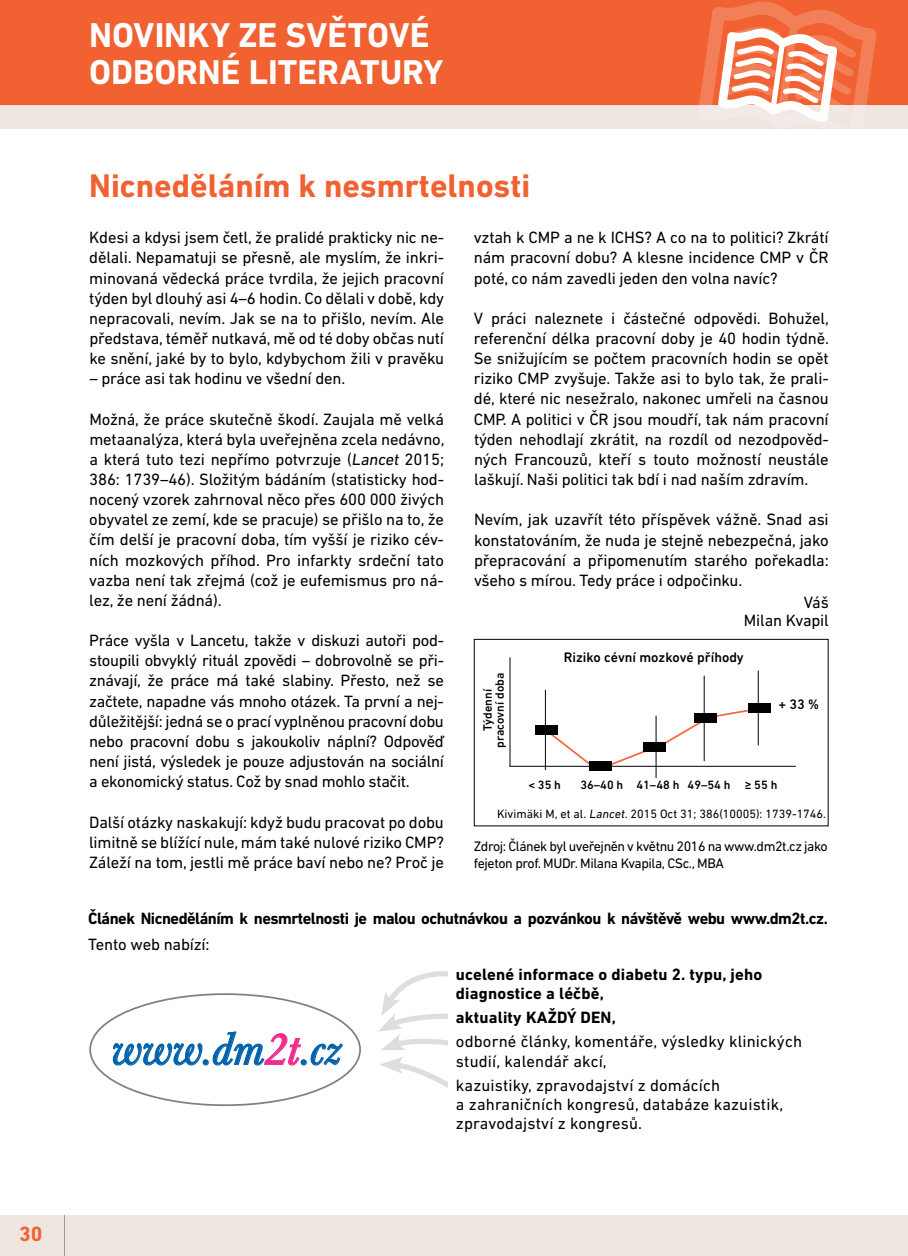
<style>
.page{position:relative;width:908px;height:1256px;background:#fff}
.page>*{position:absolute;margin:0;border:0;box-sizing:border-box;transform-origin:0 0}
.t1{font:italic 45.85px "Baskerville TOT";color:#0062ad}
.t2{font:700 35px/36.8px "DIN Next LT Pro";color:#fff}
.t3{font:700 33.25px "DIN Next LT Pro";color:#f16131}
.t4{font:700 21px "DIN Next LT Pro";color:#f16131}
.t5{font:16.62px/20.1px "DIN Next LT Pro";letter-spacing:-.01em;color:#000;text-align:justify}
.t6{font:16.62px/19.2px "DIN Next LT Pro";letter-spacing:.01em;color:#000}
.t7{font:700 16.62px "DIN Next LT Pro";letter-spacing:-.03em;color:#000}
.t8{font:700 16.62px/19.2px "DIN Next LT Pro";letter-spacing:.01em;color:#000}
.t9{font:14px/16.8px "DIN Next LT Pro";letter-spacing:-.03em;color:#000}
.t10{font:500 14px "DIN Next LT Pro";color:#000}
.t11{font:12.25px "DIN Next LT Pro";color:#000}
.t12{font:500 12.25px/12.2px "DIN Next LT Pro";color:#000;text-align:center}
.s1{color:#f22b8e}
.s2{font-weight:700}
</style>
<div class="page">
<div style="left:0;top:0;width:908px;height:129px;background:#efe6e0"></div>
<div style="left:0;top:0;width:908px;height:104px;background:#f16131"></div>
<div style="left:0;top:1214px;width:908px;height:41px;background:#efe6e0"></div>
<hr style="left:64px;top:1214px;width:1px;height:41px;background:#979a9e">
<svg style="left:697px;top:1px;width:181px;height:121px"></svg>
<svg style="left:112px;top:1031px;width:231px;height:34px"></svg>
<div style="left:474px;top:638px;width:354px;height:188px;border:1px solid #000"></div>
<hr style="left:509px;top:765px;width:287px;height:1px;background:#000">
<hr style="left:509px;top:657px;width:1px;height:109px;background:#000">
<hr style="left:545px;top:689px;width:1px;height:80px;background:#000">
<hr style="left:655px;top:715px;width:1px;height:62px;background:#000">
<hr style="left:704px;top:675px;width:1px;height:86px;background:#000">
<hr style="left:758px;top:670px;width:1px;height:75px;background:#000">
<svg style="left:543px;top:734px;width:47px;height:35px"></svg>
<svg style="left:612px;top:706px;width:149px;height:61px"></svg>
<div style="left:748px;top:702px;width:22px;height:10px;background:#000"></div>
<div style="left:694px;top:713px;width:23px;height:10px;background:#000"></div>
<div style="left:643px;top:741px;width:23px;height:10px;background:#000"></div>
<div style="left:590px;top:761px;width:22px;height:9px;background:#000"></div>
<div style="left:536px;top:725px;width:22px;height:9px;background:#000"></div>
<svg style="left:378px;top:971px;width:70px;height:117px"></svg>
<p class="t4" style="left:19px;top:1221px;width:25px">30</p>
<h2 class="t2" style="left:89px;top:16px;width:355px">NOVINKY ZE SVĚTOVÉ<br>ODBORNÉ LITERaTURY</h2>
<h3 class="t3" style="left:89px;top:166px;width:442px">Nicneděláním k nesmrtelnosti</h3>
<p class="t5" style="left:474px;top:227px;width:356px">vztah k CMP a ne k ICHS? A co na to politici? Zkrátí nám pracovní dobu? A klesne incidence CMP v ČR poté, co nám zavedli jeden den volna navíc?</p>
<p class="t5" style="left:474px;top:308px;width:357px">V práci naleznete i částečné odpovědi. Bohužel, referenční délka pracovní doby je 40 hodin týdně.<br>Se snižujícím se počtem pracovních hodin se opět riziko CMP zvyšuje. Takže asi to bylo tak, že prali&shy;dé, které nic nesežralo, nakonec umřeli na časnou CMP. A politici v ČR jsou moudří, tak nám pracovní týden nehodlají zkrátit, na rozdíl od nezodpověd&shy;ných Francouzů, kteří s touto možností neustále laškují. Naši politici tak bdí i nad naším zdravím.</p>
<p class="t5" style="left:474px;top:509px;width:356px">Nevím, jak uzavřít této příspěvek vážně. Snad asi konstatováním, že nuda je stejně nebezpečná, jako přepracování a připomenutím starého pořekadla: všeho s mírou. Tedy práce i odpočinku.</p>
<p class="t5" style="left:744px;top:593px;width:86px;line-height:17.5px;text-align:right">Váš<br>Milan Kvapil</p>
<p class="t5" style="left:89px;top:227px;width:356px">Kdesi a kdysi jsem četl, že pralidé prakticky nic ne&shy;dělali. Nepamatuji se přesně, ale myslím, že inkri&shy;minovaná vědecká práce tvrdila, že jejich pracovní týden byl dlouhý asi 4–6 hodin. Co dělali v době, kdy nepracovali, nevím. Jak se na to přišlo, nevím. Ale představa, téměř nutkavá, mě od té doby občas nutí ke snění, jaké by to bylo, kdybychom žili v pravěku</p>
<p class="t5" style="left:89px;top:368px;width:257px">– práce asi tak hodinu ve všední den.</p>
<p class="t5" style="left:89px;top:408px;width:357px">Možná, že práce skutečně škodí. Zaujala mě velká metaanalýza, která byla uveřejněna zcela nedávno, a která tuto tezi nepřímo potvrzuje (Lancet 2015; 386: 1739–46). Složitým bádáním (statisticky hod&shy;nocený vzorek zahrnoval něco přes 600 000 živých obyvatel ze zemí, kde se pracuje) se přišlo na to, že čím delší je pracovní doba, tím vyšší je riziko cév&shy;ních mozkových příhod. Pro infarkty srdeční tato vazba není tak zřejmá (což je eufemismus pro ná&shy;lez, že není žádná).</p>
<p class="t5" style="left:89px;top:630px;width:356px">Práce vyšla v Lancetu, takže v diskuzi autoři pod&shy;stoupili obvyklý rituál zpovědi – dobrovolně se při&shy;znávají, že práce má také slabiny. Přesto, než se začtete, napadne vás mnoho otázek. Ta první a nej&shy;důležitější: jedná se o prací vyplněnou pracovní dobu nebo pracovní dobu s jakoukoliv náplní? Odpověď není jistá, výsledek je pouze adjustován na sociální a ekonomický status. Což by snad mohlo stačit.</p>
<p class="t5" style="left:89px;top:811px;width:356px">Další otázky naskakují: když budu pracovat po dobu limitně se blížící nule, mám také nulové riziko CMP?<br>Záleží na tom, jestli mě práce baví nebo ne? Proč je</p>
<p class="t10" style="left:564px;top:649px;width:181px">Riziko cévní mozkové příhody</p>
<p class="t12" style="left:481px;top:747px;width:77px;rotate:-90deg">Týdenní pracovní doba</p>
<p class="t10" style="left:778px;top:696px;width:42px">+ 33 %</p>
<p class="t12" style="left:528px;top:778px;width:34px">&lt; 35 h</p>
<p class="t12" style="left:580px;top:778px;width:198px">36–40 h 41–48 h 49–54 h ≥ 55 h</p>
<p class="t11" style="left:497px;top:806px;width:330px">Kivimäki M, et al. Lancet. 2015 Oct 31; 386(10005): 1739-1746.</p>
<p class="t9" style="left:474px;top:837px;width:355px">Zdroj: Článek byl uveřejněn v květnu 2016 na www.dm2t.cz jako fejeton prof. MUDr. Milana Kvapila, CSc., MBA</p>
<p class="t7" style="left:88px;top:908px;width:741px">Článek Nicneděláním k nesmrtelnosti je malou ochutnávkou a pozvánkou k návštěvě webu www.dm2t.cz.</p>
<p class="t5" style="left:88px;top:933px;width:123px">Tento web nabízí:</p>
<h1 class="t1" style="left:111px;top:1023px;width:231px">www.dm<span class="s1">2t</span>.cz</h1>
<p class="t8" style="left:456px;top:963px;width:308px;text-indent:-12px">• ucelené informace o diabetu 2. typu, jeho diagnostice a léčbě,</p>
<p class="t8" style="left:444px;top:1007px;width:174px">• aktuality KAŽDÝ DEN,</p>
<p class="t6" style="left:456px;top:1031px;width:348px;text-indent:-12px"><span class="s2">•</span> odborné články, komentáře, výsledky klinických studií, kalendář akcí,</p>
<p class="t6" style="left:456px;top:1074px;width:329px;text-indent:-12px"><span class="s2">•</span> kazuistiky, zpravodajství z domácích<br>a zahraničních kongresů, databáze kazuistik, zpravodajství z kongresů.</p>
</div>
